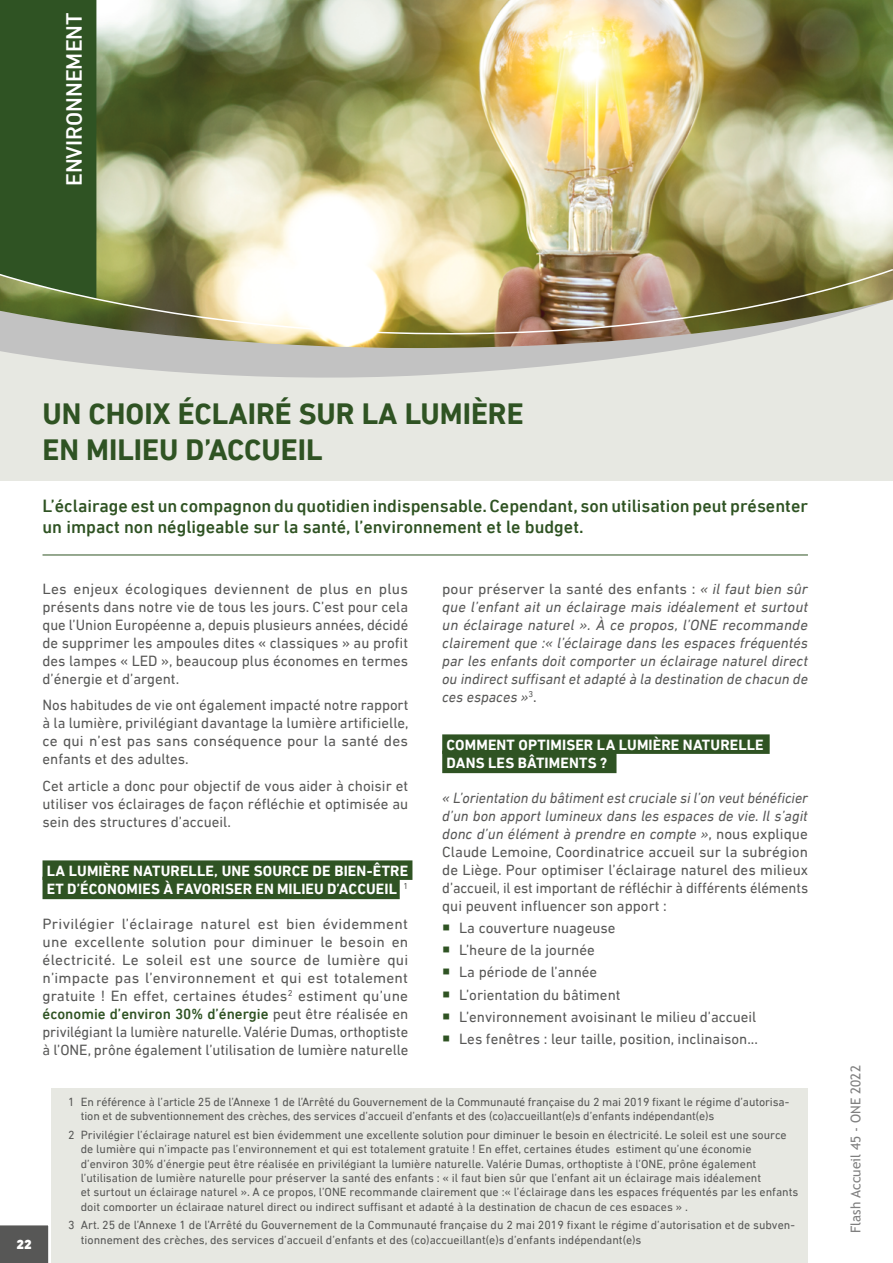
<style>
.page{position:relative;width:893px;height:1263px;background:#fff}
.page>*{position:absolute;margin:0;border:0;box-sizing:border-box;transform-origin:0 0}
.Titre_article{font:700 30px/36px "DIN Next LT Pro";color:#2f5323}
.t1{font:500 22.5px "DIN Next LT Pro";color:#fff}
.Chapô{font:500 18px/21.6px "DIN Next LT Pro";color:#2f5323}
.texte_article{font:15px/18px "DIN Next LT Pro";color:#575756;text-align:justify}
.texte_article-2{font:italic 15px/18px "DIN Next LT Pro";color:#575756;text-align:justify}
.Titre_2{font:700 15px/18px "DIN Next LT Pro";letter-spacing:.01em;color:#fff}
.t2{font:13.5px "Trebuchet MS";color:#808080}
.t3{font:900 13.5px "DIN Next LT Pro";color:#fff}
.Note_de_bas_de_page{font:12px/14.4px "DIN Next LT Pro";color:#575756}
.s1{font-weight:500;color:#2f5323}
.s2{font-style:normal}
.s3{font-style:italic}
</style>
<div class="page">
<div style="left:0;top:1225px;width:49px;height:38px;background:#575756"></div>
<div style="left:0;top:18px;width:893px;height:462px;background:#e7e8e2"></div>
<svg style="left:0;top:348px;width:687px;height:30px;fill:#c2c2c2"></svg>
<img style="left:0;top:0;width:893px;height:348px">
<div style="left:0;top:0;width:96px;height:266px;background:#2f5323"></div>
<img style="left:0;top:266px;width:893px;height:74px">
<hr style="left:43px;top:555px;width:765px;height:1px;background:#2f5323">
<div style="left:51px;top:1088px;width:757px;height:73px;background:#e7e8e2"></div>
<div style="left:51px;top:1121px;width:757px;height:131px;background:#e7e8e2"></div>
<div style="left:51px;top:1212px;width:757px;height:51px;background:#e7e8e2"></div>
<div style="left:43px;top:860px;width:369px;height:20px;background:#2f5323"></div>
<div style="left:43px;top:877px;width:357px;height:22px;background:#2f5323"></div>
<div style="left:442px;top:734px;width:328px;height:20px;background:#2f5323"></div>
<div style="left:442px;top:751px;width:174px;height:22px;background:#2f5323"></div>
<p class="t1" style="left:61px;top:186px;width:175px;rotate:-90deg">ENVIRONNEMENT</p>
<h1 class="Titre_article" style="left:43px;top:396px;width:483px">UN CHOIX ÉCLAIRÉ SUR LA LUMIÈRE<br>EN MILIEU D’ACCUEIL</h1>
<p class="Chapô" style="left:43px;top:495px;width:767px">L’éclairage est un compagnon du quotidien indispensable. Cependant, son utilisation peut présenter un impact non négligeable sur la santé, l’environnement et le budget.</p>
<p class="texte_article" style="left:43px;top:580px;width:367px">Les enjeux écologiques deviennent de plus en plus présents dans notre vie de tous les jours. C’est pour cela que l’Union Européenne a, depuis plusieurs années, décidé de supprimer les ampoules dites « classiques » au profit des lampes « LED », beaucoup plus économes en termes d’énergie et d’argent.</p>
<p class="texte_article" style="left:43px;top:696px;width:368px">Nos habitudes de vie ont également impacté notre rapport à la lumière, privilégiant davantage la lumière artificielle, ce qui n’est pas sans conséquence pour la santé des enfants et des adultes.</p>
<p class="texte_article" style="left:43px;top:777px;width:367px">Cet article a donc pour objectif de vous aider à choisir et utiliser vos éclairages de façon réfléchie et optimisée au sein des structures d’accueil.</p>
<h2 class="Titre_2" style="left:47px;top:861px;width:363px">LA LUMIÈRE NATURELLE, UNE SOURCE DE BIEN-ÊTRE<br>ET D’ÉCONOMIES À FAVORISER EN MILIEU D’ACCUEIL <sup>1</sup></h2>
<p class="texte_article" style="left:43px;top:914px;width:367px">Privilégier l’éclairage naturel est bien évidemment une excellente solution pour diminuer le besoin en électricité. Le soleil est une source de lumière qui n’impacte pas l’environnement et qui est totalement gratuite ! En effet, certaines études<sup>2</sup> estiment qu’une <span class="s1">économie d’environ 30% d’énergie</span> peut être réalisée en privilégiant la lumière naturelle. Valérie Dumas, orthoptiste à l’ONE, prône également l’utilisation de lumière naturelle</p>
<p class="texte_article-2" style="left:442px;top:580px;width:367px"><span class="s2">pour préserver la santé des enfants :</span> « il faut bien sûr que l’enfant ait un éclairage mais idéalement et surtout un éclairage naturel ». À ce propos, l’ONE recommande clairement que :« l’éclairage dans les espaces fréquentés par les enfants doit comporter un éclairage naturel direct ou indirect suffisant et adapté à la destination de chacun de ces espaces »<sup>3</sup><span class="s2">.</span></p>
<h2 class="Titre_2" style="left:446px;top:735px;width:319px">COMMENT OPTIMISER LA LUMIÈRE NATURELLE<br>DANS LES BÂTIMENTS ? ?</h2>
<p class="texte_article" style="left:442px;top:788px;width:367px"><span class="s3">« L’orientation du bâtiment est cruciale si l’on veut bénéficier d’un bon apport lumineux dans les espaces de vie. Il s’agit donc d’un élément à prendre en compte »</span>, nous explique Claude Lemoine, Coordinatrice accueil sur la subrégion de Liège. Pour optimiser l’éclairage naturel des milieux d’accueil, il est important de réfléchir à différents éléments qui peuvent influencer son apport :</p>
<p class="texte_article" style="left:459px;top:919px;width:158px">La couverture nuageuse</p>
<p class="texte_article" style="left:459px;top:941px;width:137px">L’heure de la journée</p>
<p class="texte_article" style="left:459px;top:963px;width:140px">La période de l’année</p>
<p class="texte_article" style="left:459px;top:985px;width:163px">L’orientation du bâtiment</p>
<p class="texte_article" style="left:459px;top:1008px;width:299px">L’environnement avoisinant le milieu d’accueil</p>
<p class="texte_article" style="left:459px;top:1030px;width:300px">Les fenêtres : leur taille, position, inclinaison...</p>
<p class="t3" style="left:16px;top:1236px;width:17px">22</p>
<h4 class="Note_de_bas_de_page" style="left:81px;top:1094px;width:710px;text-indent:-13px">1 En référence à l’article 25 de l’Annexe 1 de l’Arrêté du Gouvernement de la Communauté française du 2 mai 2019 fixant le régime d’autorisa&shy;tion et de subventionnement des crèches, des services d’accueil d’enfants et des (co)accueillant(e)s d’enfants indépendant(e)s</h4>
<h4 class="Note_de_bas_de_page" style="left:81px;top:1127px;width:719px;text-indent:-13px">2 Privilégier l’éclairage naturel est bien évidemment une excellente solution pour diminuer le besoin en électricité. Le soleil est une source de lumière qui n’impacte pas l’environnement et qui est totalement gratuite ! En effet, certaines études estiment qu’une économie d’environ 30% d’énergie peut être réalisée en privilégiant la lumière naturelle. Valérie Dumas, orthoptiste à l’ONE, prône également l’utilisation de lumière naturelle pour préserver la santé des enfants : « il faut bien sûr que l’enfant ait un éclairage mais idéalement<br>et surtout un éclairage naturel ». A ce propos, l’ONE recommande clairement que :« l’éclairage dans les espaces fréquentés par les enfants doit comporter un éclairage naturel direct ou indirect suffisant et adapté à la destination de chacun de ces espaces » .</h4>
<h4 class="Note_de_bas_de_page" style="left:81px;top:1218px;width:716px;text-indent:-13px">3 Art. 25 de l’Annexe 1 de l’Arrêté du Gouvernement de la Communauté française du 2 mai 2019 fixant le régime d’autorisation et de subven&shy;tionnement des crèches, des services d’accueil d’enfants et des (co)accueillant(e)s d’enfants indépendant(e)s</h4>
<p class="t2" style="left:847px;top:1233px;width:169px;rotate:-90deg">Flash Accueil 45 - ONE 2022</p>
</div>
